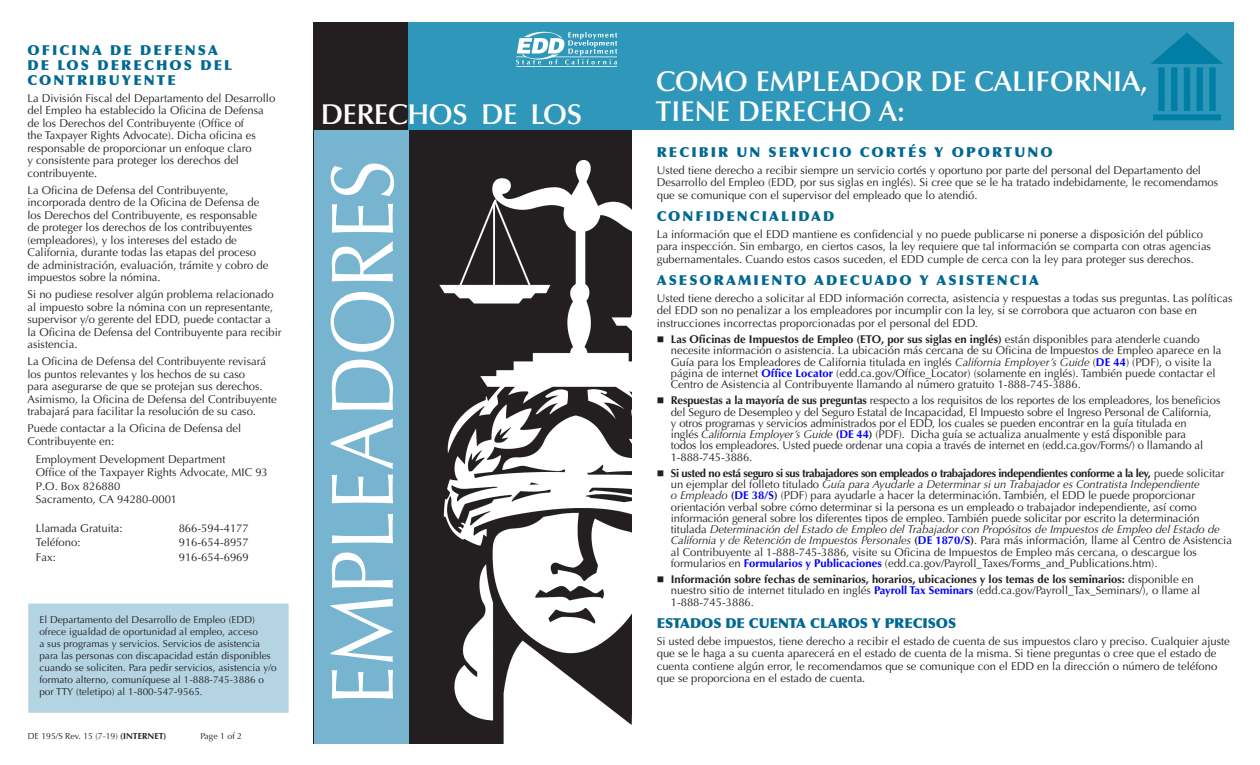
<style>
.page{position:relative;width:1260px;height:765px;background:#fff}
.page>*{position:absolute;margin:0;border:0;box-sizing:border-box;transform-origin:0 0}
.t1{font:88.75px "Optima";color:#fff;scale:.9 1}
.t2{font:600 28.75px/30px "Optima";letter-spacing:.005em;color:#fff}
.t3{font:600 28.75px "Optima";letter-spacing:-.02em;color:#fff}
.t4{font:900 13.75px/15px "Optima";letter-spacing:.15em;color:#006991}
.t5{font:900 13.75px "Optima";letter-spacing:-.005em;color:#006991}
.t6{font:11.25px/12.5px "Optima";color:#231f20}
.t7{font:10px/12px "Optima";letter-spacing:.005em;color:#231f20}
.t8{font:8.75px "Optima";color:#231f20}
.s1{font-weight:700}
.s2{font-style:italic}
.s3{font-weight:700;color:#00f}
</style>
<div class="page">
<div style="left:314px;top:22px;width:318px;height:722px;background:#231f20"></div>
<div style="left:408px;top:22px;width:825px;height:108px;background:#2f97b9"></div>
<div style="left:314px;top:130px;width:94px;height:614px;background:#76b4cf"></div>
<div style="left:28px;top:604px;width:261px;height:109px;background:#b4d4e4;border:2px solid #b4d4e4"></div>
<img style="left:440px;top:161px;width:192px;height:583px">
<img style="left:1151px;top:33px;width:72px;height:87px">
<img style="left:516px;top:32px;width:100px;height:35px">
<h3 class="t4" style="left:28px;top:42px;width:206px">OFICINA DE DEFENSA<br>DE LOS DERECHOS DEL<br>CONTRIBUYENTE</h3>
<p class="t6" style="left:28px;top:92px;width:249px">La División Fiscal del Departamento del Desarrollo del Empleo ha establecido la Oficina de Defensa de los Derechos del Contribuyente (Office of<br>the Taxpayer Rights Advocate). Dicha oficina es responsable de proporcionar un enfoque claro<br>y consistente para proteger los derechos del contribuyente.</p>
<p class="t6" style="left:28px;top:184px;width:242px">La Oficina de Defensa del Contribuyente, incorporada dentro de la Oficina de Defensa de los Derechos del Contribuyente, es responsable de proteger los derechos de los contribuyentes (empleadores), y los intereses del estado de California, durante todas las etapas del proceso de administración, evaluación, trámite y cobro de impuestos sobre la nómina.</p>
<p class="t6" style="left:28px;top:288px;width:256px">Si no pudiese resolver algún problema relacionado al impuesto sobre la nómina con un representante, supervisor y/o gerente del EDD, puede contactar a la Oficina de Defensa del Contribuyente para recibir asistencia.</p>
<p class="t6" style="left:28px;top:355px;width:251px">La Oficina de Defensa del Contribuyente revisará los puntos relevantes y los hechos de su caso<br>para asegurarse de que se protejan sus derechos.<br>Asimismo, la Oficina de Defensa del Contribuyente trabajará para facilitar la resolución de su caso.</p>
<p class="t6" style="left:28px;top:422px;width:215px">Puede contactar a la Oficina de Defensa del<br>Contribuyente en:</p>
<p class="t6" style="left:36px;top:452px;width:233px;line-height:13.5px">Employment Development Department<br>Office of the Taxpayer Rights Advocate, MIC 93<br>P.O. Box 826880<br>Sacramento, CA 94280-0001</p>
<p class="t6" style="left:36px;top:522px;width:88px">Llamada Gratuita:</p>
<p class="t6" style="left:179px;top:522px;width:72px">866-594-4177</p>
<p class="t6" style="left:36px;top:536px;width:46px">Teléfono:</p>
<p class="t6" style="left:179px;top:536px;width:72px">916-654-8957</p>
<p class="t6" style="left:36px;top:551px;width:22px">Fax:</p>
<p class="t6" style="left:179px;top:551px;width:72px">916-654-6969</p>
<p class="t7" style="left:39px;top:614px;width:239px">El Departamento del Desarrollo de Empleo (EDD) ofrece igualdad de oportunidad al empleo, acceso<br>a sus programas y servicios. Servicios de asistencia para las personas con discapacidad están disponibles cuando se soliciten. Para pedir servicios, asistencia y/o formato alterno, comuníquese al 1-888-745-3886 o por TTY (teletipo) al 1-800-547-9565.</p>
<p class="t8" style="left:28px;top:731px;width:140px">DE 195/S Rev. 15 (7-19) <span class="s1">(INTERNET)</span></p>
<p class="t8" style="left:201px;top:731px;width:43px">Page 1 of 2</p>
<h2 class="t3" style="left:321px;top:98px;width:263px">DERECHOS DE LOS</h2>
<h1 class="t1" style="left:311px;top:706px;width:608px;rotate:-90deg">EMPLEADORES</h1>
<h2 class="t2" style="left:656px;top:66px;width:494px">COMO EMPLEADOR DE CALIFORNIA,<br>TIENE DERECHO A:</h2>
<h3 class="t4" style="left:657px;top:145px;width:397px">RECIBIR UN SERVICIO CORTÉS Y OPORTUNO</h3>
<p class="t6" style="left:657px;top:164px;width:563px">Usted tiene derecho a recibir siempre un servicio cortés y oportuno por parte del personal del Departamento del<br>Desarrollo del Empleo (EDD, por sus siglas en inglés). Si cree que se le ha tratado indebidamente, le recomendamos que se comunique con el supervisor del empleado que lo atendió.</p>
<h3 class="t4" style="left:657px;top:209px;width:179px">CONFIDENCIALIDAD</h3>
<p class="t6" style="left:657px;top:228px;width:556px">La información que el EDD mantiene es confidencial y no puede publicarse ni ponerse a disposición del público para inspección. Sin embargo, en ciertos casos, la ley requiere que tal información se comparta con otras agencias gubernamentales. Cuando estos casos suceden, el EDD cumple de cerca con la ley para proteger sus derechos.</p>
<h3 class="t4" style="left:657px;top:273px;width:384px">ASESORAMIENTO ADECUADO Y ASISTENCIA</h3>
<p class="t6" style="left:657px;top:292px;width:577px">Usted tiene derecho a solicitar al EDD información correcta, asistencia y respuestas a todas sus preguntas. Las políticas del EDD son no penalizar a los empleadores por incumplir con la ley, si se corrobora que actuaron con base en instrucciones incorrectas proporcionadas por el personal del EDD.</p>
<p class="t6" style="left:671px;top:334px;width:552px;line-height:11.2px;text-indent:-14px">■ <span class="s1">Las Oficinas de Impuestos de Empleo (ETO, por sus siglas en inglés)</span> están disponibles para atenderle cuando necesite información o asistencia. La ubicación más cercana de su Oficina de Impuestos de Empleo aparece en la Guía para los Empleadores de California titulada en inglés <span class="s2">California Employer’s Guide</span> (<span class="s3">DE 44</span>) (PDF), o visite la página de internet <span class="s3">Office Locator</span> (edd.ca.gov/Office_Locator) (solamente en inglés). También puede contactar el Centro de Asistencia al Contribuyente llamando al número gratuito 1-888-745-3886.</p>
<p class="t6" style="left:671px;top:395px;width:551px;line-height:11.2px;text-indent:-14px">■ <span class="s1">Respuestas a la mayoría de sus preguntas</span> respecto a los requisitos de los reportes de los empleadores, los beneficios del Seguro de Desempleo y del Seguro Estatal de Incapacidad, El Impuesto sobre el Ingreso Personal de California,<br>y otros programas y servicios administrados por el EDD, los cuales se pueden encontrar en la guía titulada en<br>inglés <span class="s2">California Employer’s Guide</span> <span class="s1">(</span><span class="s3">DE 44</span><span class="s1">)</span> (PDF). Dicha guía se actualiza anualmente y está disponible para<br>todos los empleadores. Usted puede ordenar una copia a través de internet en (edd.ca.gov/Forms/) o llamando al 1-888-745-3886.</p>
<p class="t6" style="left:671px;top:468px;width:563px;line-height:11.2px;text-indent:-14px">■ <span class="s1">Si usted no está seguro si sus trabajadores son empleados o trabajadores independientes conforme a la ley,</span> puede solicitar un ejemplar del folleto titulado <span class="s2">Guía para Ayudarle a Determinar si un Trabajador es Contratista Independiente<br>o Empleado</span> <span class="s1">(</span><span class="s3">DE 38/S</span><span class="s1">)</span> (PDF) para ayudarle a hacer la determinación. También, el EDD le puede proporcionar orientación verbal sobre cómo determinar si la persona es un empleado o trabajador independiente, así como información general sobre los diferentes tipos de empleo. También puede solicitar por escrito la determinación titulada <span class="s2">Determinación del Estado de Empleo del Trabajador con Propósitos de Impuestos de Empleo del Estado de California y de Retención de Impuestos Personales</span> <span class="s1">(</span><span class="s3">DE 1870/S</span><span class="s1">)</span>. Para más información, llame al Centro de Asistencia al Contribuyente al 1-888-745-3886, visite su Oficina de Impuestos de Empleo más cercana, o descargue los formularios en <span class="s3">Formularios y Publicaciones</span> (edd.ca.gov/Payroll_Taxes/Forms_and_Publications.htm).</p>
<p class="t6" style="left:671px;top:574px;width:531px;line-height:11.2px;text-indent:-14px">■ <span class="s1">Información sobre fechas de seminarios, horarios, ubicaciones y los temas de los seminarios:</span> disponible en nuestro sitio de internet titulado en inglés <span class="s3">Payroll Tax Seminars</span> (edd.ca.gov/Payroll_Tax_Seminars/), o llame al<br>1-888-745-3886.</p>
<h3 class="t5" style="left:657px;top:615px;width:301px">ESTADOS DE CUENTA CLAROS Y PRECISOS</h3>
<p class="t6" style="left:657px;top:635px;width:575px">Si usted debe impuestos, tiene derecho a recibir el estado de cuenta de sus impuestos claro y preciso. Cualquier ajuste que se le haga a su cuenta aparecerá en el estado de cuenta de la misma. Si tiene preguntas o cree que el estado de cuenta contiene algún error, le recomendamos que se comunique con el EDD en la dirección o número de teléfono que se proporciona en el estado de cuenta.</p>
</div>
